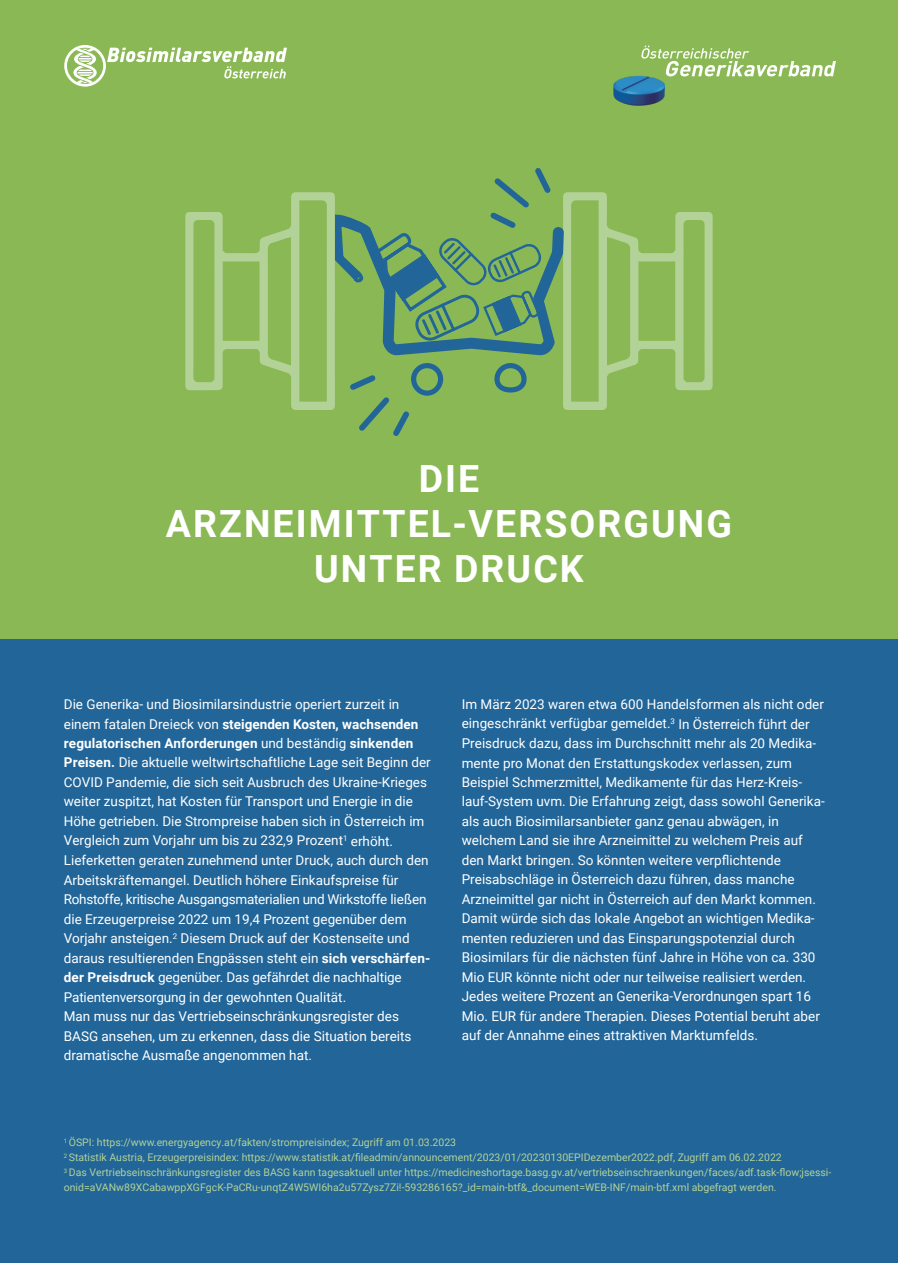
<style>
.page{position:relative;width:898px;height:1263px;background:#fff}
.page>*{position:absolute;margin:0;border:0;box-sizing:border-box;transform-origin:0 0}
.t1{font:700 37.5px/45px "Roboto";letter-spacing:.055em;color:#fff;text-align:center}
.t2{font:13.5px/19.5px "Roboto";color:#fff}
.t3{font:10.5px/15px "Roboto";color:#b3d297}
.s1{font-weight:700}
</style>
<div class="page">
<div style="left:0;top:639px;width:897px;height:624px;background:#216599"></div>
<div style="left:0;top:0;width:897px;height:639px;background:#89b854"></div>
<svg style="left:673px;top:48px;width:162px;height:28px"></svg>
<img style="left:613px;top:46px;width:60px;height:60px">
<svg style="left:64px;top:45px;width:223px;height:42px"></svg>
<svg style="left:185px;top:168px;width:528px;height:268px"></svg>
<h1 class="t1" style="left:166px;top:455px;width:567px">DIE<br>ARZNEIMITTEL-VERSORGUNG<br>UNTER DRUCK</h1>
<p class="t2" style="left:64px;top:694px;width:368px">Die Generika- und Biosimilarsindustrie operiert zurzeit in einem fatalen Dreieck von <span class="s1">steigenden Kosten, wachsenden regulatorischen Anforderungen</span> und beständig <span class="s1">sinkenden Preisen.</span> Die aktuelle weltwirtschaftliche Lage seit Beginn der COVID Pandemie, die sich seit Ausbruch des Ukraine-Krieges weiter zuspitzt, hat Kosten für Transport und Energie in die Höhe getrieben. Die Strompreise haben sich in Österreich im Vergleich zum Vorjahr um bis zu 232,9 Prozent<sup>1</sup> erhöht.<br>Lieferketten geraten zunehmend unter Druck, auch durch den Arbeitskräftemangel. Deutlich höhere Einkaufspreise für Rohstoffe, kritische Ausgangsmaterialien und Wirkstoffe ließen die Erzeugerpreise 2022 um 19,4 Prozent gegenüber dem Vorjahr ansteigen.<sup>2</sup> Diesem Druck auf der Kostenseite und daraus resultierenden Engpässen steht ein <span class="s1">sich verschärfen&shy;der Preisdruck</span> gegenüber. Das gefährdet die nachhaltige Patientenversorgung in der gewohnten Qualität.<br>Man muss nur das Vertriebseinschränkungsregister des BASG ansehen, um zu erkennen, dass die Situation bereits dramatische Ausmaße angenommen hat.</p>
<p class="t2" style="left:461px;top:694px;width:364px">Im März 2023 waren etwa 600 Handelsformen als nicht oder eingeschränkt verfügbar gemeldet.<sup>3</sup> In Österreich führt der Preisdruck dazu, dass im Durchschnitt mehr als 20 Medika&shy;mente pro Monat den Erstattungskodex verlassen, zum Beispiel Schmerzmittel, Medikamente für das Herz-Kreis&shy;lauf-System uvm. Die Erfahrung zeigt, dass sowohl Generika&shy;als auch Biosimilarsanbieter ganz genau abwägen, in welchem Land sie ihre Arzneimittel zu welchem Preis auf den Markt bringen. So könnten weitere verpflichtende Preisabschläge in Österreich dazu führen, dass manche Arzneimittel gar nicht in Österreich auf den Markt kommen.<br>Damit würde sich das lokale Angebot an wichtigen Medika&shy;menten reduzieren und das Einsparungspotenzial durch Biosimilars für die nächsten fünf Jahre in Höhe von ca. 330<br>Mio EUR könnte nicht oder nur teilweise realisiert werden.<br>Jedes weitere Prozent an Generika-Verordnungen spart 16<br>Mio. EUR für andere Therapien. Dieses Potential beruht aber auf der Annahme eines attraktiven Marktumfelds.</p>
<p class="t3" style="left:64px;top:1135px;width:768px"><sup>1</sup> ÖSPI: https://www.energyagency.at/fakten/strompreisindex; Zugriff am 01.03.2023<br><sup>2</sup> Statistik Austria, Erzeugerpreisindex: https://www.statistik.at/fileadmin/announcement/2023/01/20230130EPIDezember2022.pdf, Zugriff am 06.02.2022<br><sup>3</sup> Das Vertriebseinschränkungsregister des BASG kann tagesaktuell unter https://medicineshortage.basg.gv.at/vertriebseinschraenkungen/faces/adf.task-flow;jsessi&shy;onid=aVANw89XCabawppXGFgcK-PaCRu-unqtZ4W5WI6ha2u57Zysz7Zi!-593286165?_id=main-btf&amp;_document=WEB-INF/main-btf.xml abgefragt werden.</p>
</div>
